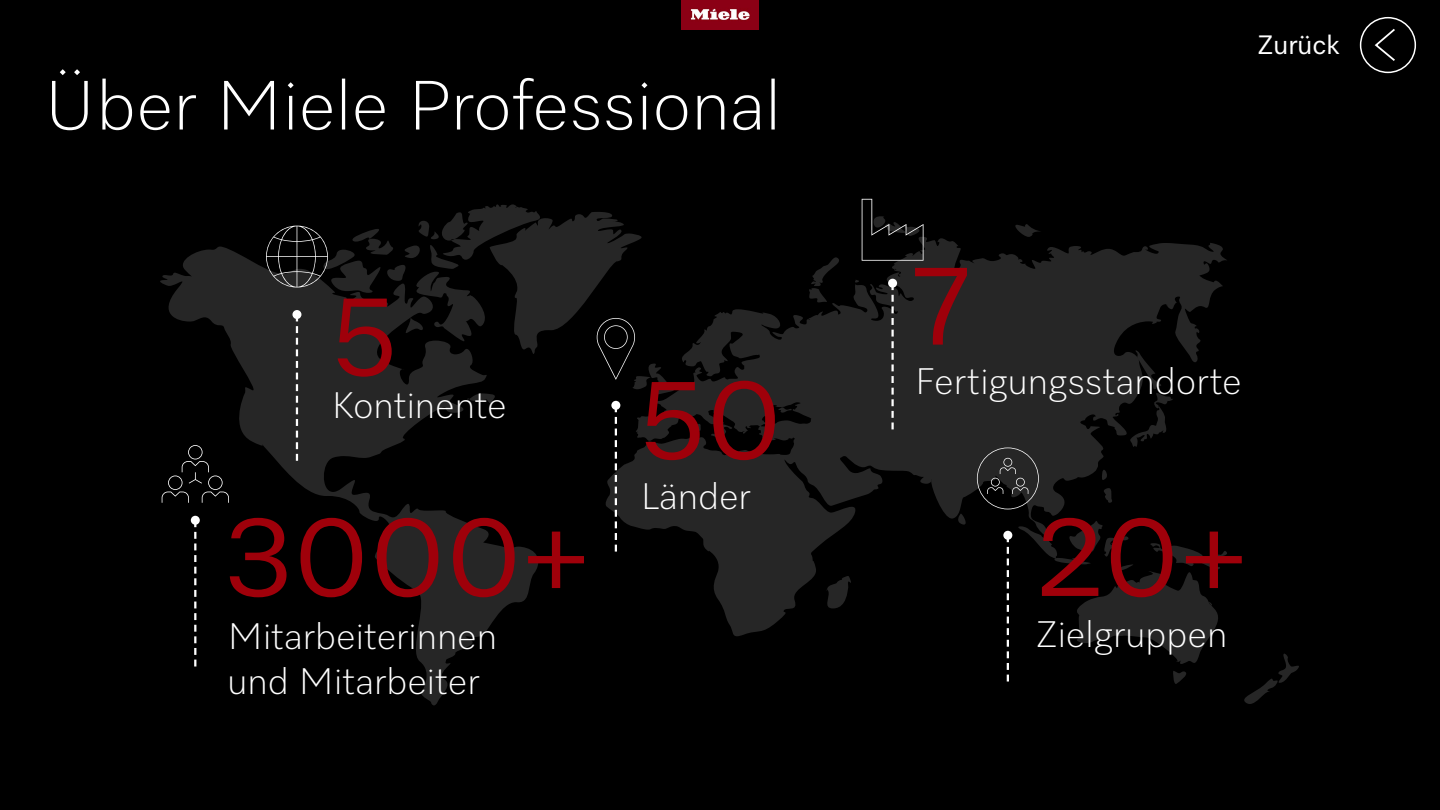
<style>
.page{position:relative;width:1440px;height:810px;background:#000}
.page>*{position:absolute;margin:0;border:0;box-sizing:border-box;transform-origin:0 0}
.t1{font:112.5px "Miele Elements";color:#9f000a}
.t2{font:300 71.25px "Miele Elements";color:#fff}
.t3{font:300 37.5px/45px "Miele Elements";color:#fff}
.t4{font:27px "Miele Elements";color:#fff}
</style>
<div class="page">
<svg style="left:160px;top:204px;width:1139px;height:501px"></svg>
<img style="left:681px;top:0;width:78px;height:30px">
<svg style="left:1374px;top:28px;width:21px;height:33px"></svg>
<div style="left:1360px;top:17px;width:56px;height:56px;border:2px solid #fff;border-radius:50%"></div>
<svg style="left:296px;top:319px;width:2px;height:142px"></svg>
<div style="left:292px;top:310px;width:9px;height:9px;background:#fff;border-radius:50%"></div>
<svg style="left:891px;top:288px;width:3px;height:141px"></svg>
<div style="left:888px;top:279px;width:9px;height:9px;background:#fff;border-radius:50%"></div>
<svg style="left:615px;top:410px;width:2px;height:142px"></svg>
<div style="left:611px;top:401px;width:9px;height:9px;background:#fff;border-radius:50%"></div>
<svg style="left:194px;top:525px;width:2px;height:142px"></svg>
<div style="left:191px;top:516px;width:9px;height:9px;background:#fff;border-radius:50%"></div>
<svg style="left:1007px;top:540px;width:2px;height:142px"></svg>
<div style="left:1003px;top:531px;width:9px;height:9px;background:#fff;border-radius:50%"></div>
<svg style="left:266px;top:226px;width:62px;height:62px"></svg>
<svg style="left:162px;top:445px;width:67px;height:58px"></svg>
<svg style="left:597px;top:318px;width:38px;height:62px"></svg>
<svg style="left:862px;top:199px;width:62px;height:62px"></svg>
<svg style="left:977px;top:448px;width:62px;height:61px"></svg>
<h2 class="t2" style="left:44px;top:60px;width:739px">Über Miele Professional</h2>
<p class="t4" style="left:1258px;top:28px;width:83px">Zurück</p>
<h1 class="t1" style="left:331px;top:265px;width:68px">5</h1>
<p class="t3" style="left:332px;top:381px;width:177px">Kontinente</p>
<h1 class="t1" style="left:639px;top:349px;width:144px">50</h1>
<p class="t3" style="left:640px;top:472px;width:112px">Länder</p>
<h1 class="t1" style="left:911px;top:234px;width:62px">7</h1>
<p class="t3" style="left:915px;top:357px;width:328px">Fertigungsstandorte</p>
<h1 class="t1" style="left:224px;top:486px;width:368px">3000+</h1>
<h1 class="t1" style="left:1036px;top:486px;width:214px">20+</h1>
<p class="t3" style="left:227px;top:612px;width:271px">Mitarbeiterinnen und Mitarbeiter</p>
<p class="t3" style="left:1036px;top:610px;width:193px">Zielgruppen</p>
</div>
